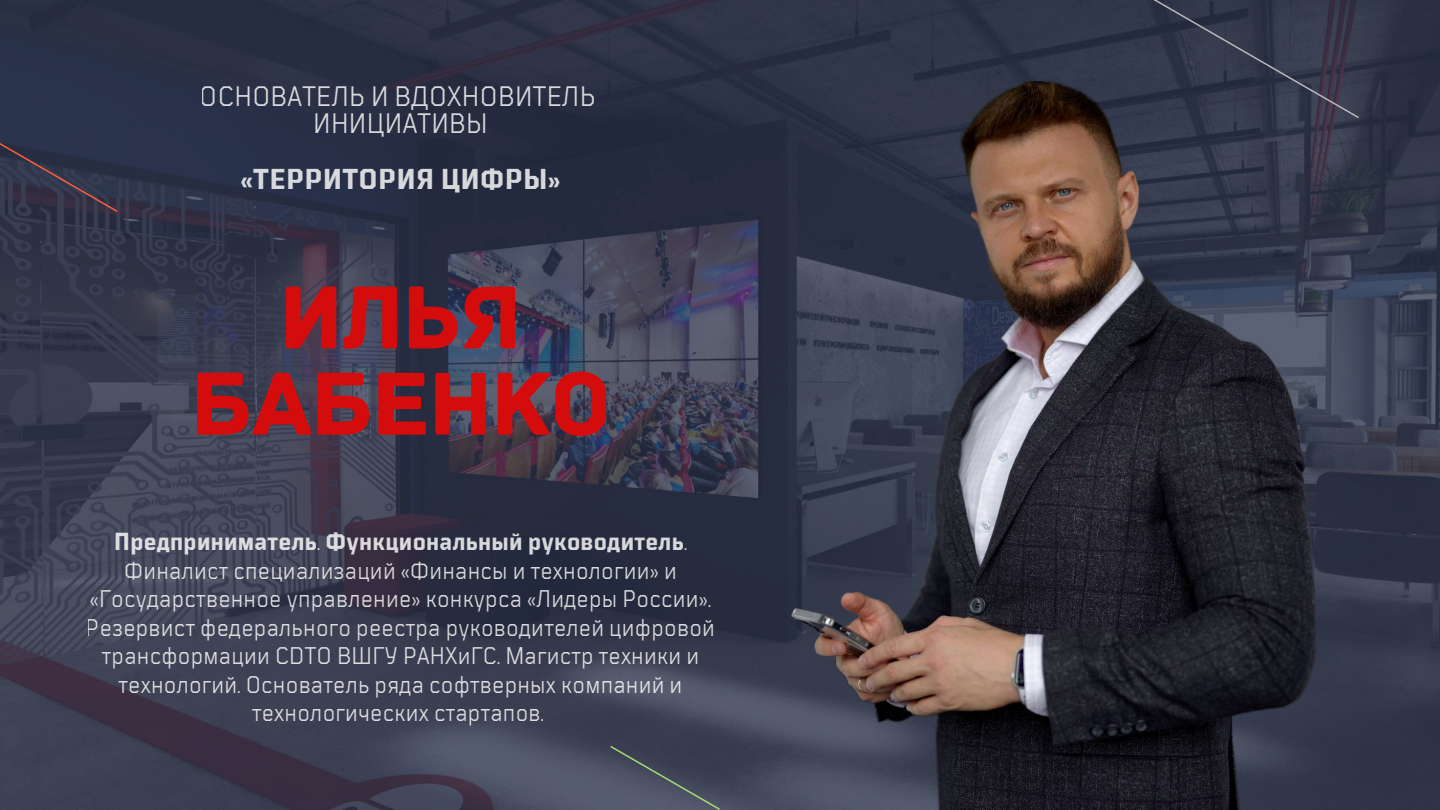
<style>
.page{position:relative;width:1440px;height:810px;background:#fff}
.page>*{position:absolute;margin:0;border:0;box-sizing:border-box;transform-origin:0 0}
.t1{font:94px/86.2px "Archive";letter-spacing:-.02em;color:#d40c0c;text-align:center}
.t2{font:28px/27.8px "TT Mussels";letter-spacing:.01em;color:#fff;text-align:center}
.t3{font:700 28px "TT Mussels";letter-spacing:.01em;color:#fff}
.t4{font:24px/28.5px "TT Mussels";letter-spacing:.01em;color:#fff;text-align:center}
.s1{font-weight:700}
</style>
<div class="page">
<img style="left:0;top:0;width:1440px;height:810px">
<img style="left:746px;top:81px;width:613px;height:729px">
<svg style="left:1117px;top:0;width:244px;height:120px;background:#34394b"></svg>
<svg style="left:0;top:116px;width:119px;height:97px;background:#313449"></svg>
<svg style="left:609px;top:744px;width:113px;height:66px;background:#474d5c"></svg>
<p class="t2" style="left:200px;top:83px;width:397px">ОСНОВАТЕЛЬ И ВДОХНОВИТЕЛЬ<br>ИНИЦИАТИВЫ</p>
<p class="t3" style="left:240px;top:165px;width:322px">«ТЕРРИТОРИЯ ЦИФРЫ»</p>
<h1 class="t1" style="left:190px;top:276px;width:422px">ИЛЬЯ<br>БАБЕНКО</h1>
<p class="t4" style="left:86px;top:529px;width:631px"><span class="s1">Предприниматель</span>. <span class="s1">Функциональный руководитель</span>.<br>Финалист специализаций «Финансы и технологии» и «Государственное управление» конкурса «Лидеры России».<br>Резервист федерального реестра руководителей цифровой трансформации CDTO ВШГУ РАНХиГС. Магистр техники и технологий. Основатель ряда софтверных компаний и технологических стартапов.</p>
</div>
